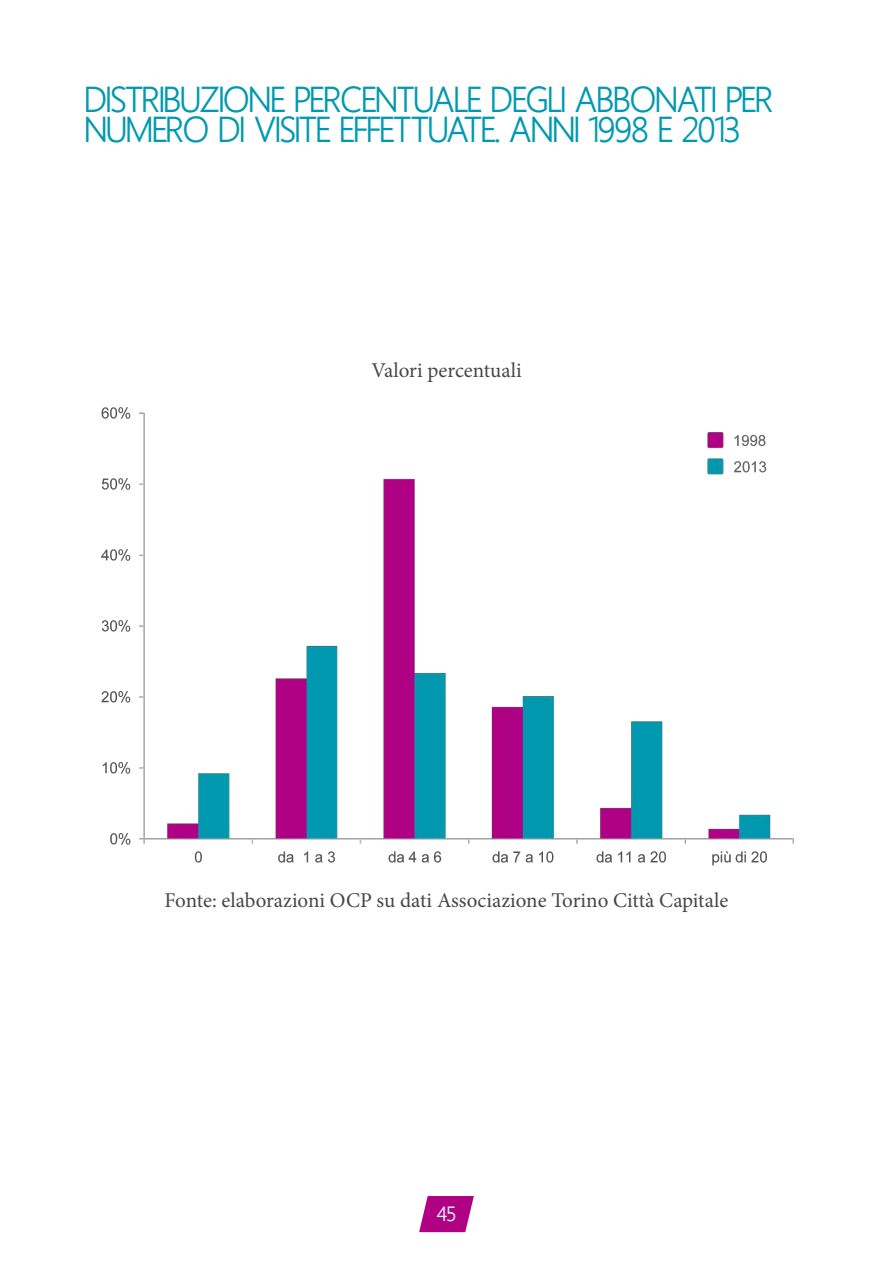
<style>
.page{position:relative;width:893px;height:1263px;background:#fff}
.page>*{position:absolute;margin:0;border:0;box-sizing:border-box;transform-origin:0 0}
.titolo_livello_2{font:36px/30px "Homizio Nova";color:#0199b0}
.testo_base{font:21px "Minion Pro";color:#474747}
.t1{font:21px "Homizio Nova";color:#fff}
</style>
<div class="page">
<img style="left:101px;top:407px;width:693px;height:459px">
<img style="left:419px;top:1196px;width:55px;height:36px">
<p class="titolo_livello_2" style="left:85px;top:84px;width:689px">DISTRIBUZIONE PERCENTUALE DEGLI ABBONATI PER<br>NUMERO DI VISITE EFFETTUATE. ANNI 1998 E 2013</p>
<p class="testo_base" style="left:371px;top:356px;width:152px">Valori percentuali</p>
<p class="testo_base" style="left:165px;top:886px;width:565px">Fonte: elaborazioni OCP su dati Associazione Torino Città Capitale</p>
<p class="t1" style="left:437px;top:1201px;width:20px">45</p>
</div>
